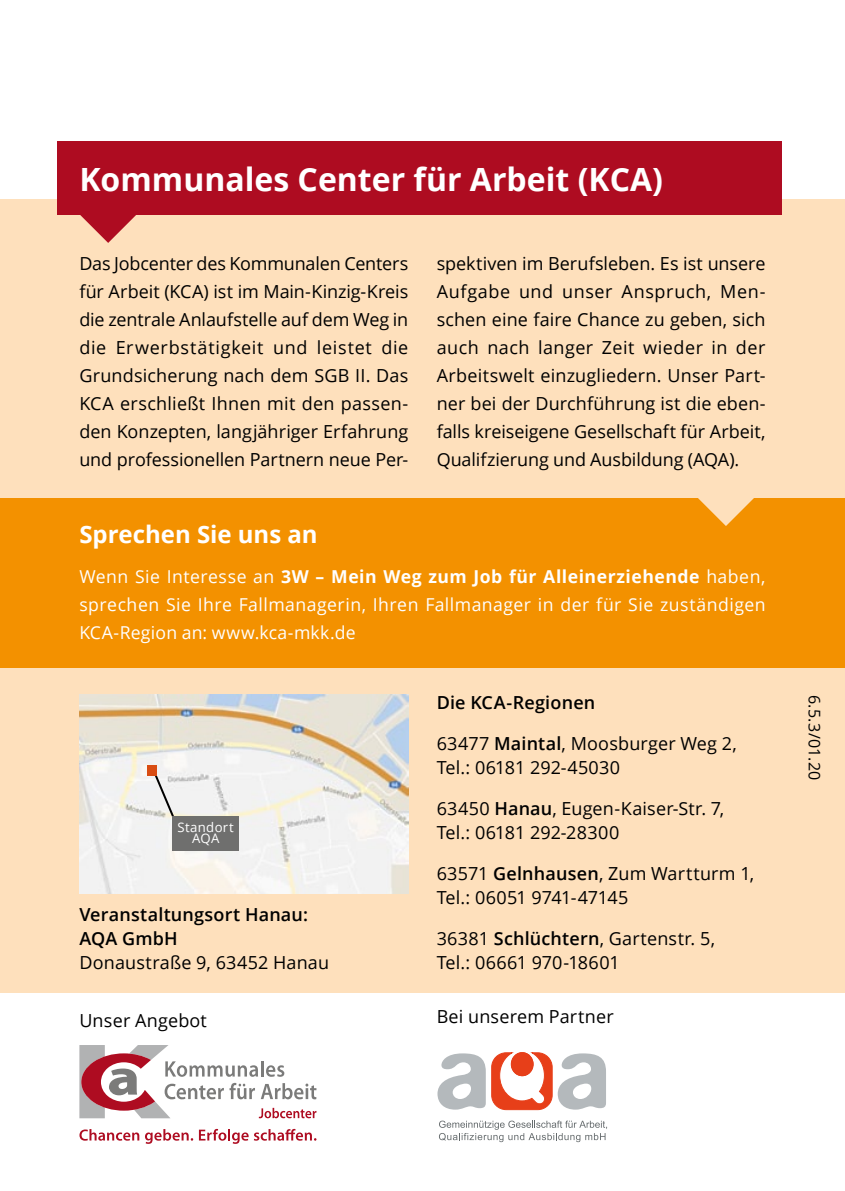
<style>
.page{position:relative;width:845px;height:1191px;background:#fff}
.page>*{position:absolute;margin:0;border:0;box-sizing:border-box;transform-origin:0 0}
.t1{font:700 32px "Open Sans";color:#fff}
.t2{font:700 24px "Open Sans";letter-spacing:-.005em;color:#fff}
.t3{font:18px/28px "Open Sans";letter-spacing:.005em;color:#000}
.t4{font:600 18px/24px "Open Sans";letter-spacing:.01em;color:#000}
.t5{font:17.8px/28px "Open Sans";letter-spacing:.025em;color:#fff;text-align:justify}
.t6{font:16px "Open Sans";color:#000}
.t7{font:13.2px/11.2px "Open Sans";letter-spacing:.025em;color:#fff;text-align:center}
.s1{font-weight:700}
.s2{font-weight:600}
</style>
<div class="page">
<div style="left:0;top:198px;width:845px;height:794px;background:#fee0bc"></div>
<svg style="left:79px;top:1045px;width:237px;height:73px"></svg>
<svg style="left:79px;top:1129px;width:60px;height:11px"></svg>
<svg style="left:145px;top:1129px;width:48px;height:14px"></svg>
<svg style="left:199px;top:1128px;width:117px;height:15px"></svg>
<svg style="left:439px;top:1120px;width:168px;height:22px"></svg>
<svg style="left:437px;top:1052px;width:169px;height:58px"></svg>
<div style="left:57px;top:142px;width:724px;height:73px;background:#ae0c21"></div>
<svg style="left:80px;top:215px;width:56px;height:28px"></svg>
<div style="left:0;top:498px;width:845px;height:170px;background:#f39100"></div>
<svg style="left:698px;top:498px;width:56px;height:28px"></svg>
<img style="left:79px;top:694px;width:329px;height:199px">
<svg style="left:153px;top:771px;width:23px;height:49px"></svg>
<div style="left:147px;top:765px;width:9px;height:11px;background:#d94c12"></div>
<div style="left:172px;top:816px;width:67px;height:34px;background:#6f6f6e"></div>
<h1 class="t1" style="left:79px;top:156px;width:585px">Kommunales Center für Arbeit (KCA)</h1>
<p class="t3" style="left:79px;top:249px;width:330px;text-align:justify">Das Jobcenter des Kommunalen Centers für Arbeit (KCA) ist im Main-Kinzig-Kreis die zentrale Anlaufstelle auf dem Weg in die Erwerbstätigkeit und leistet die Grundsicherung nach dem SGB II. Das KCA erschließt Ihnen mit den passen&shy;den Konzepten, langjähriger Erfahrung und professionellen Partnern neue Per-</p>
<p class="t3" style="left:437px;top:249px;width:330px;text-align:justify">spektiven im Berufsleben. Es ist unsere Aufgabe und unser Anspruch, Men&shy;schen eine faire Chance zu geben, sich auch nach langer Zeit wieder in der Arbeitswelt einzugliedern. Unser Part&shy;ner bei der Durchführung ist die eben&shy;falls kreiseigene Gesellschaft für Arbeit, Qualifzierung und Ausbildung (AQA).</p>
<h2 class="t2" style="left:79px;top:518px;width:240px">Sprechen Sie uns an</h2>
<p class="t5" style="left:79px;top:562px;width:688px">Wenn Sie Interesse an <span class="s1">3W – Mein Weg zum Job für Alleinerziehende</span> haben, sprechen Sie Ihre Fallmanagerin, Ihren Fallmanager in der für Sie zuständigen KCA-Region an: www.kca-mkk.de</p>
<p class="t7" style="left:178px;top:821px;width:58px">Standort<br>AQA</p>
<p class="t4" style="left:79px;top:902px;width:230px">Veranstaltungsort Hanau:<br>AQA GmbH</p>
<p class="t3" style="left:79px;top:948px;width:251px">Donaustraße 9, 63452 Hanau</p>
<p class="t4" style="left:437px;top:689px;width:160px">Die KCA-Regionen</p>
<p class="t3" style="left:437px;top:730px;width:302px;line-height:24px">63477 <span class="s2">Maintal</span>, Moosburger Weg 2,<br>Tel.: 06181 292-45030</p>
<p class="t3" style="left:437px;top:795px;width:289px;line-height:24px">63450 <span class="s2">Hanau</span>, Eugen-Kaiser-Str. 7,<br>Tel.: 06181 292-28300</p>
<p class="t3" style="left:437px;top:860px;width:319px;line-height:24px">63571 <span class="s2">Gelnhausen</span>, Zum Wartturm 1,<br>Tel.: 06051 9741-47145</p>
<p class="t3" style="left:437px;top:925px;width:280px;line-height:24px">36381 <span class="s2">Schlüchtern</span>, Gartenstr. 5,<br>Tel.: 06661 970-18601</p>
<p class="t3" style="left:79px;top:1005px;width:129px">Unser Angebot</p>
<p class="t3" style="left:437px;top:1002px;width:179px">Bei unserem Partner</p>
<p class="t6" style="left:825px;top:694px;width:87px;rotate:90deg">6.5.3/01.20</p>
</div>
